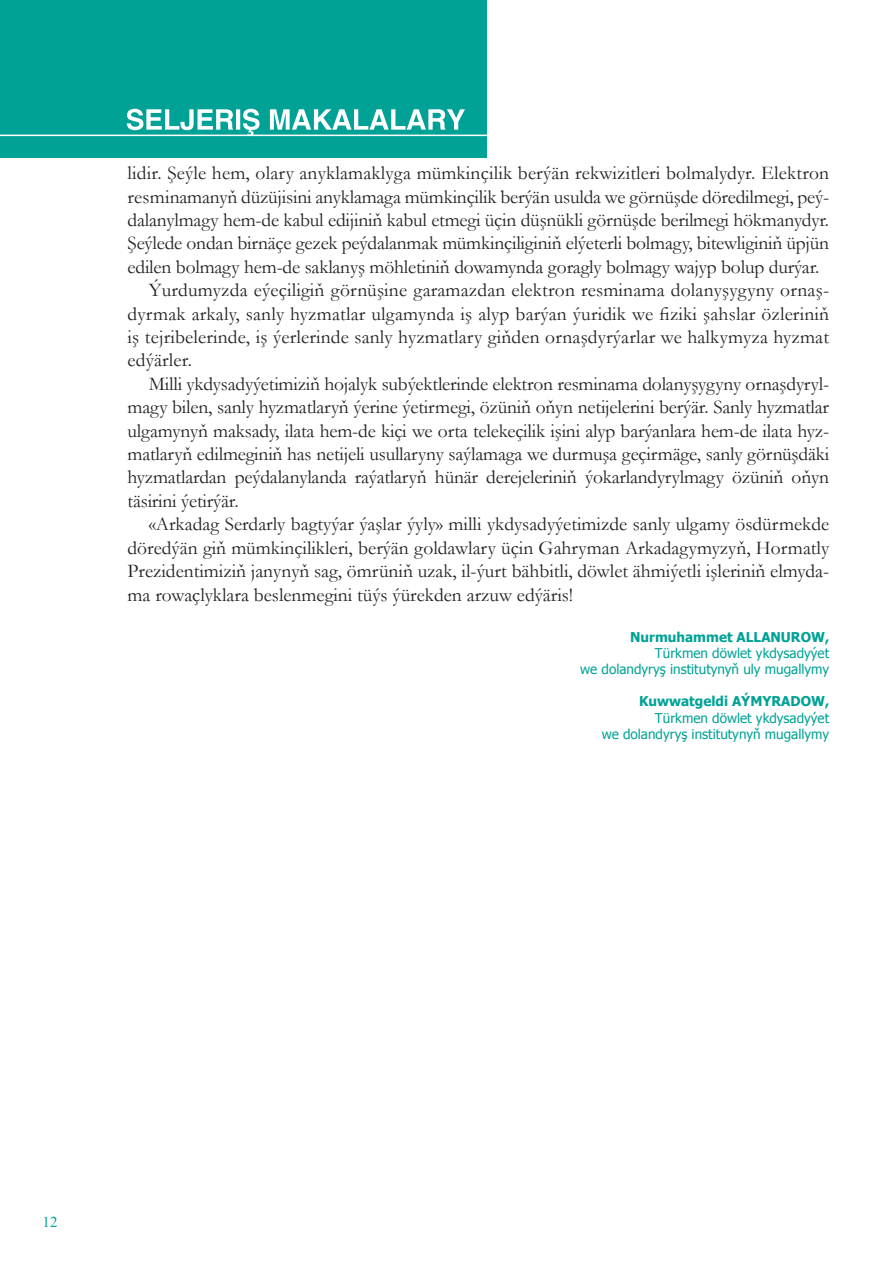
<style>
.page{position:relative;width:893px;height:1276px;background:#fff}
.page>*{position:absolute;margin:0;border:0;box-sizing:border-box;transform-origin:0 0}
.t1{font:19.5px "Garamond";letter-spacing:-.01em;color:#231f20}
.t2{font:19.5px "Garamond";letter-spacing:.01em;color:#231f20}
.t3{font:15px "Times New Roman";color:#00a296}
.t4{font:13.5px/16.2px "Tahoma";color:#00a296;text-align:right}
.t5{font:700 13.5px "Tahoma";color:#00a296}
</style>
<div class="page">
<div style="left:0;top:0;width:487px;height:157px;background:#00a296"></div>
<hr style="left:0;top:135px;width:487px;height:1px;background:#fff">
<svg style="left:127px;top:109px;width:338px;height:26px"></svg>
<p class="t2" style="left:128px;top:160px;width:703px">lidir. Şeýle hem, olary anyklamaklyga mümkinçilik berýän rekwizitleri bolmalydyr. Elektron</p>
<p class="t1" style="left:128px;top:183px;width:703px">resminamanyň düzüjisini anyklamaga mümkinçilik berýän usulda we görnüşde döredilmegi, peý-</p>
<p class="t1" style="left:128px;top:207px;width:703px">dalanylmagy hem-de kabul edijiniň kabul etmegi üçin düşnükli görnüşde berilmegi hökmanydyr.</p>
<p class="t1" style="left:128px;top:230px;width:703px">Şeýlede ondan birnäçe gezek peýdalanmak mümkinçiliginiň elýeterli bolmagy, bitewliginiň üpjün</p>
<p class="t1" style="left:128px;top:254px;width:693px">edilen bolmagy hem-de saklanyş möhletiniň dowamynda goragly bolmagy wajyp bolup durýar.</p>
<p class="t2" style="left:149px;top:277px;width:682px">Ýurdumyzda eýeçiligiň görnüşine garamazdan elektron resminama dolanyşygyny ornaş-</p>
<p class="t2" style="left:128px;top:300px;width:703px">dyrmak arkaly, sanly hyzmatlar ulgamynda iş alyp barýan ýuridik we fiziki şahslar özleriniň</p>
<p class="t2" style="left:128px;top:324px;width:703px">iş tejribelerinde, iş ýerlerinde sanly hyzmatlary giňden ornaşdyrýarlar we halkymyza hyzmat</p>
<p class="t2" style="left:128px;top:347px;width:66px">edýärler.</p>
<p class="t1" style="left:149px;top:371px;width:682px">Milli ykdysadyýetimiziň hojalyk subýektlerinde elektron resminama dolanyşygyny ornaşdyryl-</p>
<p class="t1" style="left:128px;top:394px;width:703px">magy bilen, sanly hyzmatlaryň ýerine ýetirmegi, özüniň oňyn netijelerini berýär. Sanly hyzmatlar</p>
<p class="t1" style="left:128px;top:417px;width:703px">ulgamynyň maksady, ilata hem-de kiçi we orta telekeçilik işini alyp barýanlara hem-de ilata hyz-</p>
<p class="t1" style="left:128px;top:441px;width:703px">matlaryň edilmeginiň has netijeli usullaryny saýlamaga we durmuşa geçirmäge, sanly görnüşdäki</p>
<p class="t1" style="left:128px;top:464px;width:703px">hyzmatlardan peýdalanylanda raýatlaryň hünär derejeleriniň ýokarlandyrylmagy özüniň oňyn</p>
<p class="t1" style="left:128px;top:488px;width:113px">täsirini ýetirýär.</p>
<p class="t1" style="left:149px;top:511px;width:682px">«Arkadag Serdarly bagtyýar ýaşlar ýyly» milli ykdysadyýetimizde sanly ulgamy ösdürmekde</p>
<p class="t1" style="left:128px;top:534px;width:703px">döredýän giň mümkinçilikleri, berýän goldawlary üçin Gahryman Arkadagymyzyň, Hormatly</p>
<p class="t1" style="left:128px;top:558px;width:703px">Prezidentimiziň janynyň sag, ömrüniň uzak, il-ýurt bähbitli, döwlet ähmiýetli işleriniň elmyda-</p>
<p class="t1" style="left:128px;top:581px;width:447px">ma rowaçlyklara beslenmegini tüýs ýürekden arzuw edýäris!</p>
<p class="t5" style="left:630px;top:627px;width:201px">Nurmuhammet ALLANUROW,</p>
<p class="t4" style="left:580px;top:644px;width:250px">Türkmen döwlet ykdysadyýet<br>we dolandyryş institutynyň uly mugallymy</p>
<p class="t5" style="left:639px;top:692px;width:192px">Kuwwatgeldi AÝMYRADOW,</p>
<p class="t4" style="left:602px;top:709px;width:229px">Türkmen döwlet ykdysadyýet<br>we dolandyryş institutynyň mugallymy</p>
<p class="t3" style="left:43px;top:1212px;width:16px">12</p>
</div>
